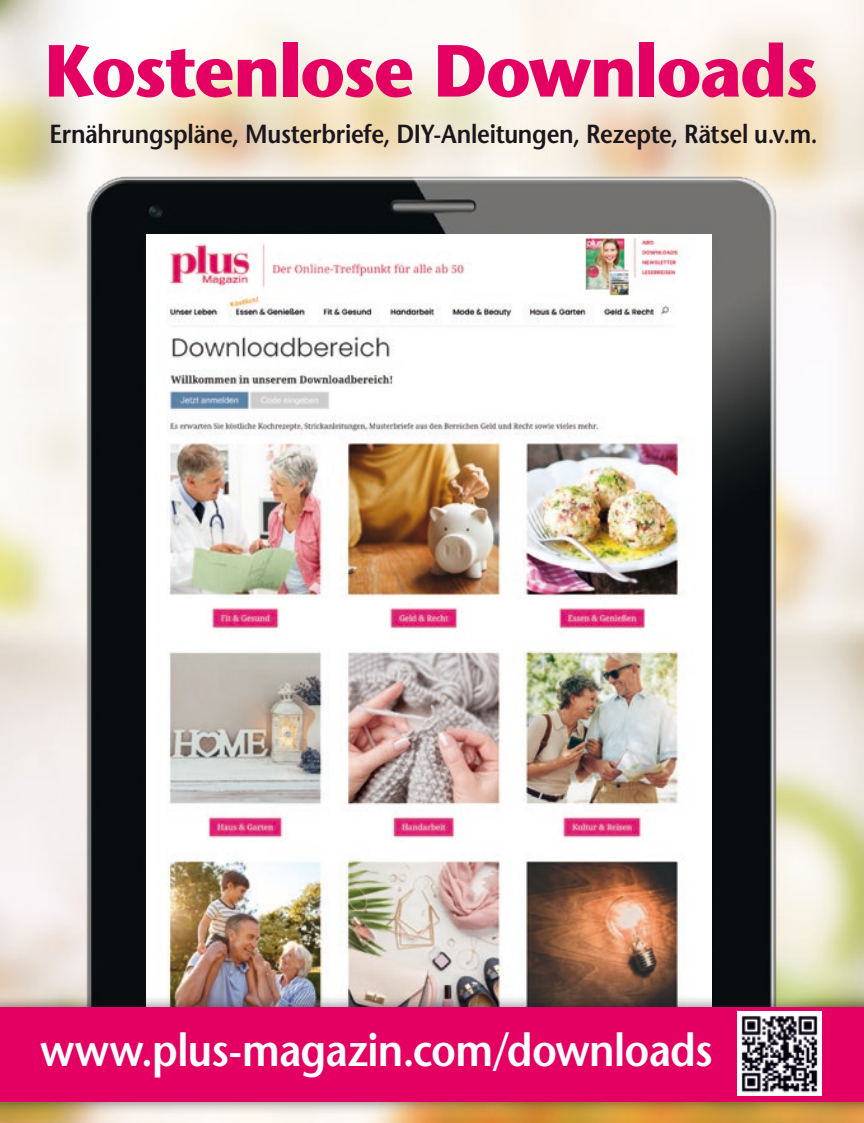
<style>
.page{position:relative;width:864px;height:1123px;background:#fff}
.page>*{position:absolute;margin:0;border:0;box-sizing:border-box;transform-origin:0 0}
.t1{font:700 73.5px "Stone Sans Std";letter-spacing:-.025em;color:#e30062;scale:.96 1}
.t2{font:600 45.9px "Stone Sans Std";letter-spacing:-.015em;color:#fff;scale:.9 1}
.t3{font:600 26.1px "Stone Sans Std";letter-spacing:-.01em;color:#1a171c;scale:.9 1}
</style>
<div class="page">
<img style="left:0;top:0;width:863px;height:124px">
<img style="left:0;top:124px;width:863px;height:999px">
<img style="left:147px;top:234px;width:564px;height:759px">
<div style="left:0;top:993px;width:863px;height:122px;background:#1a171c;opacity:.6"></div>
<div style="left:0;top:1007px;width:863px;height:94px;background:#e30062"></div>
<img style="left:737px;top:1011px;width:84px;height:84px">
<img style="left:162px;top:330px;width:260px;height:57px">
<svg style="left:587px;top:237px;width:42px;height:54px"></svg>
<img style="left:585px;top:238px;width:39px;height:51px">
<img style="left:609px;top:270px;width:19px;height:25px">
<h1 class="t1" style="left:45px;top:27px;width:806px">Kostenlose Downloads</h1>
<p class="t3" style="left:49px;top:118px;width:854px">Ernährungspläne, Musterbriefe, DIY-Anleitungen, Rezepte, Rätsel u.v.m.</p>
<h2 class="t2" style="left:40px;top:1022px;width:748px">www.plus-magazin.com/downloads</h2>
</div>
